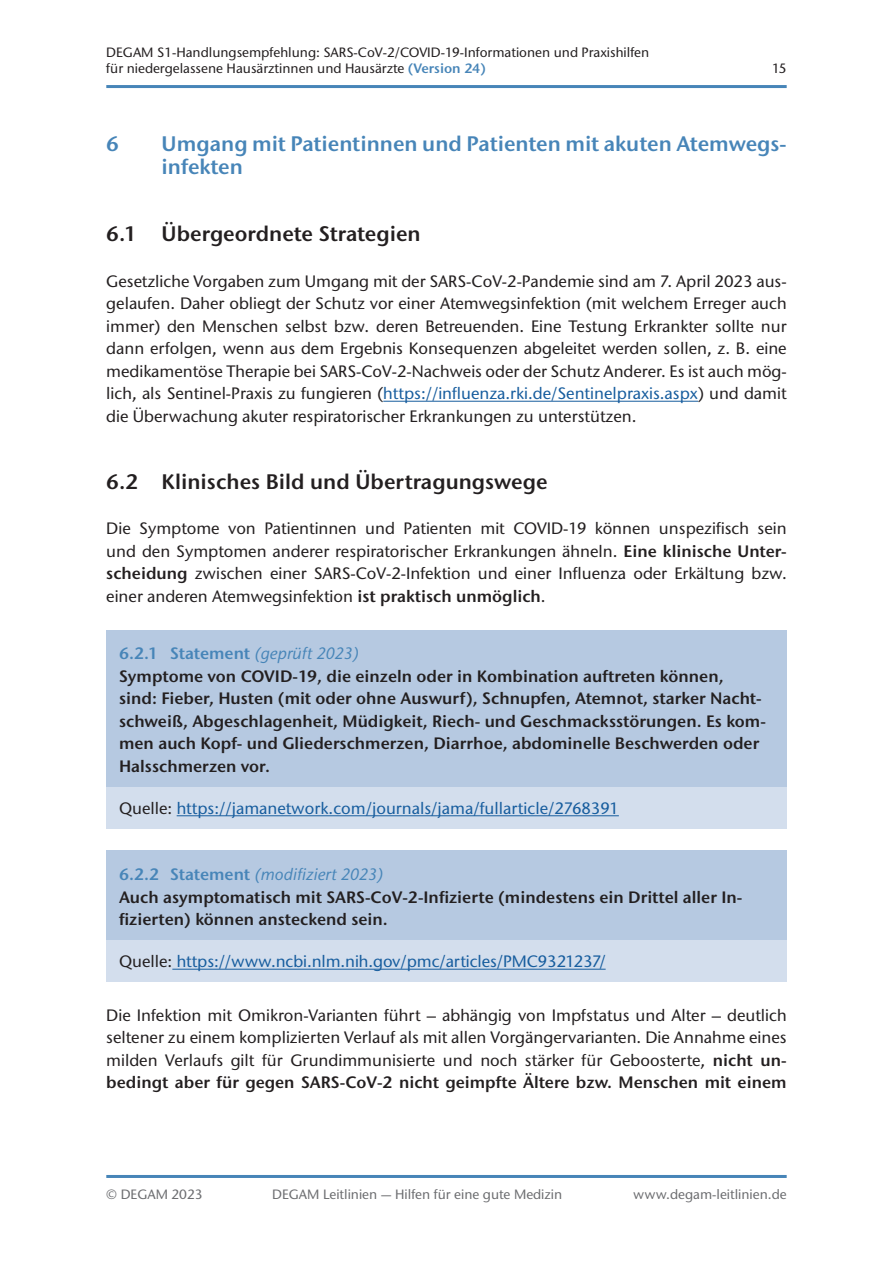
<style>
.page{position:relative;width:893px;height:1263px;background:#fff}
.page>*{position:absolute;margin:0;border:0;box-sizing:border-box;transform-origin:0 0}
.t1{font:600 21px "Stone Sans ITC Pro";color:#231f20}
.t2{font:600 21px/22.5px "Stone Sans ITC Pro";color:#4785b8}
.t3{font:500 16.5px/22.5px "Stone Sans ITC Std";color:#231f20;text-align:justify}
.t4{font:600 16.5px/22.5px "Stone Sans ITC Pro";color:#231f20}
.t5{font:500 16.5px "Stone Sans ITC Std";color:#175d9e}
.t6{font:italic 500 16.5px "Stone Sans ITC Std";color:#4785b8}
.t7{font:500 13.5px/16.2px "Stone Sans ITC Std";color:#231f20}
.t8{font:500 13.5px "Stone Sans ITC Std";color:#6c6d70}
.s1{font-family:"Stone Sans ITC Pro";font-weight:600;color:#4785b8}
.s2{color:#175d9e}
.s3{font-family:"Stone Sans ITC Pro";font-weight:600}
.s4{color:#4785b8}
.s5{font-family:"Stone Sans ITC Std";font-weight:500;font-style:italic;color:#4785b8}
.s6{color:#231f20}
.s7{font-family:"Stone Sans ITC Pro";font-weight:600;font-style:normal}
</style>
<div class="page">
<hr style="left:106px;top:85px;width:681px;height:3px;background:#4785b8">
<hr style="left:106px;top:1175px;width:681px;height:3px;background:#4785b8">
<hr style="left:383px;top:401px;width:315px;height:1px;background:#175d9e">
<div style="left:106px;top:630px;width:681px;height:156px;background:#b6c9e1"></div>
<div style="left:106px;top:786px;width:681px;height:42px;background:#d3deed"></div>
<hr style="left:177px;top:815px;width:442px;height:1px;background:#175d9e">
<div style="left:106px;top:851px;width:681px;height:89px;background:#b6c9e1"></div>
<div style="left:106px;top:940px;width:681px;height:42px;background:#d3deed"></div>
<hr style="left:172px;top:969px;width:434px;height:1px;background:#175d9e">
<p class="t7" style="left:106px;top:44px;width:544px">DEGAM S1-Handlungsempfehlung: SARS-CoV-2/COVID-19-Informationen und Praxishilfen für niedergelassene Hausärztinnen und Hausärzte <span class="s1">(Version 24)</span></p>
<p class="t7" style="left:772px;top:61px;width:16px">15</p>
<p class="t2" style="left:106px;top:133px;width:14px">6</p>
<p class="t2" style="left:162px;top:133px;width:626px">Umgang mit Patientinnen und Patienten mit akuten Atemwegs&shy;infekten</p>
<p class="t1" style="left:106px;top:221px;width:316px">6.1 Übergeordnete Strategien</p>
<p class="t3" style="left:106px;top:269px;width:682px">Gesetzliche Vorgaben zum Umgang mit der SARS-CoV-2-Pandemie sind am 7. April 2023 aus&shy;gelaufen. Daher obliegt der Schutz vor einer Atemwegsinfektion (mit welchem Erreger auch immer) den Menschen selbst bzw. deren Betreuenden. Eine Testung Erkrankter sollte nur dann erfolgen, wenn aus dem Ergebnis Konsequenzen abgeleitet werden sollen, z. B. eine medikamentöse Therapie bei SARS-CoV-2-Nachweis oder der Schutz Anderer. Es ist auch mög&shy;lich, als Sentinel-Praxis zu fungieren (<span class="s2">https://influenza.rki.de/Sentinelpraxis.aspx</span>) und damit die Überwachung akuter respiratorischer Erkrankungen zu unterstützen.</p>
<p class="t1" style="left:106px;top:468px;width:443px">6.2 Klinisches Bild und Übertragungswege</p>
<p class="t3" style="left:106px;top:517px;width:682px">Die Symptome von Patientinnen und Patienten mit COVID-19 können unspezifisch sein und den Symptomen anderer respiratorischer Erkrankungen ähneln. <span class="s3">Eine klinische Unter&shy;scheidung</span> zwischen einer SARS-CoV-2-Infektion und einer Influenza oder Erkältung bzw. einer anderen Atemwegsinfektion <span class="s3">ist praktisch unmöglich</span>.</p>
<p class="t4" style="left:119px;top:642px;width:648px"><span class="s4">6.2.1 Statement</span> <span class="s5">(geprüft 2023)<br></span>Symptome von COVID-19, die einzeln oder in Kombination auftreten können,<br>sind: Fieber, Husten (mit oder ohne Auswurf), Schnupfen, Atemnot, starker Nacht&shy;schweiß, Abgeschlagenheit, Müdigkeit, Riech- und Geschmacksstörungen. Es kom&shy;men auch Kopf- und Gliederschmerzen, Diarrhoe, abdominelle Beschwerden oder Halsschmerzen vor.</p>
<p class="t5" style="left:119px;top:798px;width:501px"><span class="s6">Quelle:</span> https://jamanetwork.com/journals/jama/fullarticle/2768391</p>
<p class="t6" style="left:119px;top:864px;width:266px"><span class="s7">6.2.2 Statement</span> (modifiziert 2023)</p>
<p class="t4" style="left:119px;top:885px;width:625px">Auch asymptomatisch mit SARS-CoV-2-Infizierte (mindestens ein Drittel aller In&shy;fizierten) können ansteckend sein.</p>
<p class="t5" style="left:119px;top:951px;width:488px"><span class="s6">Quelle:</span> https://www.ncbi.nlm.nih.gov/pmc/articles/PMC9321237/</p>
<p class="t3" style="left:106px;top:1004px;width:682px">Die Infektion mit Omikron-Varianten führt – abhängig von Impfstatus und Alter – deutlich seltener zu einem komplizierten Verlauf als mit allen Vorgängervarianten. Die Annahme eines milden Verlaufs gilt für Grundimmunisierte und noch stärker für Geboosterte, <span class="s3">nicht un-</span></p>
<p class="t4" style="left:106px;top:1071px;width:682px">bedingt aber für gegen SARS-CoV-2 nicht geimpfte Ältere bzw. Menschen mit einem</p>
<p class="t8" style="left:106px;top:1186px;width:98px">© DEGAM 2023</p>
<p class="t8" style="left:272px;top:1186px;width:292px">DEGAM Leitlinien — Hilfen für eine gute Medizin</p>
<p class="t8" style="left:633px;top:1186px;width:155px">www.degam-leitlinien.de</p>
</div>
